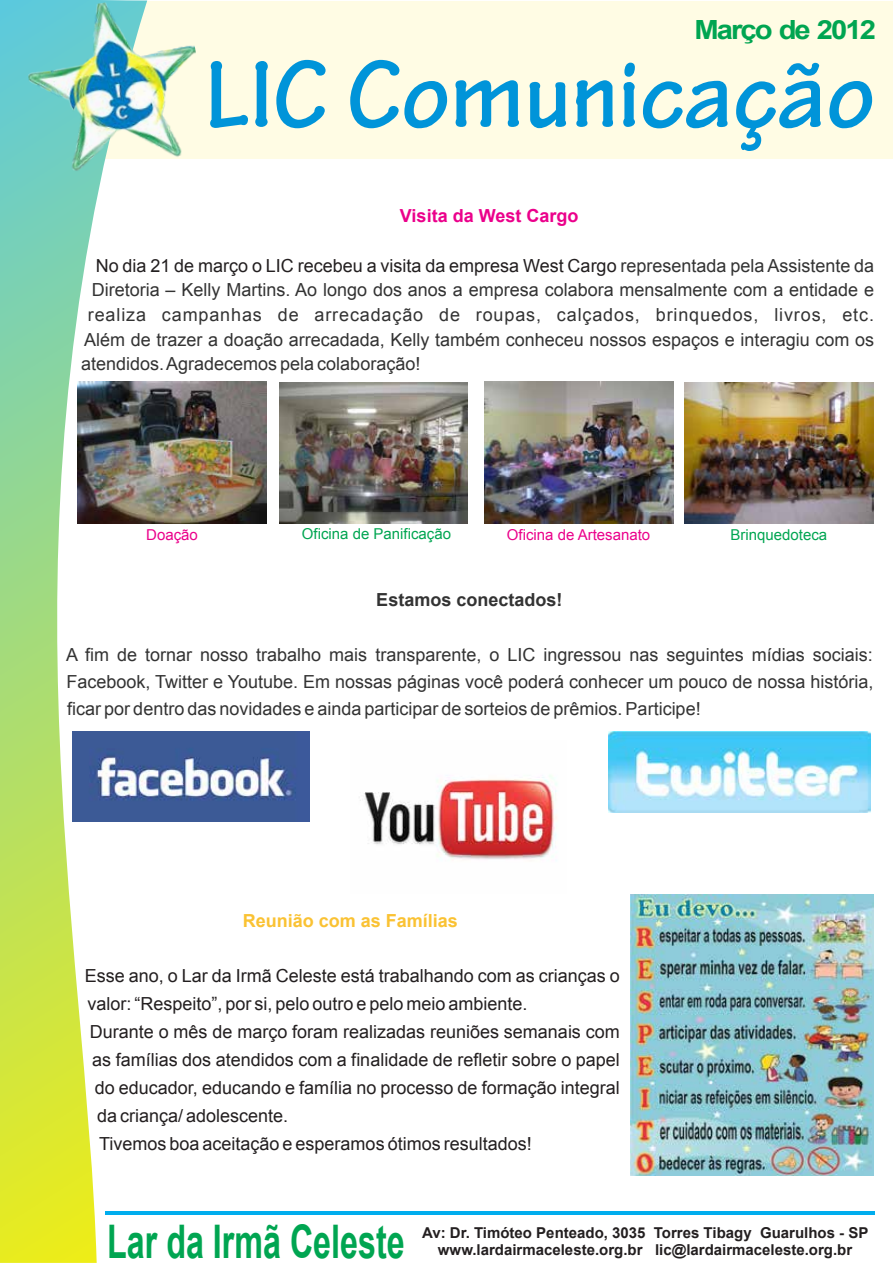
<style>
.page{position:relative;width:893px;height:1263px;background:#fff}
.page>*{position:absolute;margin:0;border:0;box-sizing:border-box;transform-origin:0 0}
.t1{font:700 101.4px "Tekton Pro";color:#0094d9}
.t2{font:700 46.35px "Arial";color:#00a551;scale:.7 1}
.t3{font:700 26.4px "Arial";letter-spacing:-.07em;color:#00a551;scale:1.11 1}
.t4{font:18px/27.5px "Arial";color:#333;text-align:justify}
.t5{font:18px "Arial";color:#231f20}
.t6{font:18px "Arial";letter-spacing:.05em;color:#333}
.t7{font:700 18px "Arial";color:#fac233}
.t8{font:700 18px "Arial";color:#333}
.t9{font:700 18px "Arial";color:#eb008b}
.t10{font:700 15px "Arial";color:#231f20}
.t11{font:15px "Arial";color:#00a551}
.t12{font:15px "Arial";color:#eb008b}
.s1{color:#333}
</style>
<div class="page">
<div style="left:28px;top:1px;width:864px;height:157px;background:#fffce4"></div>
<svg style="left:0;top:0;width:147px;height:1263px"></svg>
<img style="left:19px;top:0;width:193px;height:180px">
<hr style="left:105px;top:1211px;width:769px;height:4px;background:#00adee">
<img style="left:685px;top:382px;width:188px;height:142px">
<img style="left:485px;top:382px;width:188px;height:141px">
<img style="left:279px;top:382px;width:189px;height:142px">
<img style="left:78px;top:382px;width:188px;height:141px">
<img style="left:72px;top:732px;width:238px;height:89px">
<img style="left:609px;top:731px;width:261px;height:81px">
<img style="left:360px;top:775px;width:197px;height:86px">
<img style="left:630px;top:895px;width:244px;height:281px">
<h3 class="t3" style="left:695px;top:12px;width:165px">Março de 2012</h3>
<h1 class="t1" style="left:205px;top:35px;width:672px">LIC Comunicação</h1>
<p class="t9" style="left:400px;top:204px;width:180px">Visita da West Cargo</p>
<p class="t5" style="left:96px;top:254px;width:780px">No dia 21 de março o LIC recebeu a visita da empresa West Cargo <span class="s1">representada pela Assistente da</span></p>
<p class="t4" style="left:92px;top:276px;width:784px">Diretoria – Kelly Martins. Ao longo dos anos a empresa colabora mensalmente com a entidade e</p>
<p class="t6" style="left:88px;top:303px;width:788px">realiza campanhas de arrecadação de roupas, calçados, brinquedos, livros, etc.</p>
<p class="t4" style="left:84px;top:326px;width:791px">Além de trazer a doação arrecadada, Kelly também conheceu nossos espaços e interagiu com os</p>
<p class="t4" style="left:81px;top:351px;width:341px">atendidos. Agradecemos pela colaboração!</p>
<p class="t12" style="left:146px;top:525px;width:53px">Doação</p>
<p class="t11" style="left:302px;top:524px;width:151px">Oficina de Panificação</p>
<p class="t12" style="left:507px;top:524px;width:145px">Oficina de Artesanato</p>
<p class="t11" style="left:730px;top:525px;width:98px">Brinquedoteca</p>
<p class="t8" style="left:376px;top:587px;width:188px">Estamos conectados!</p>
<p class="t4" style="left:66px;top:641px;width:809px">A fim de tornar nosso trabalho mais transparente, o LIC ingressou nas seguintes mídias sociais:<br>Facebook, Twitter e Youtube. Em nossas páginas você poderá conhecer um pouco de nossa história, ficar por dentro das novidades e ainda participar de sorteios de prêmios. Participe!</p>
<p class="t7" style="left:243px;top:908px;width:217px">Reunião com as Famílias</p>
<p class="t5" style="left:85px;top:964px;width:536px">Esse ano, o Lar da Irmã Celeste está trabalhando com as crianças o</p>
<p class="t5" style="left:87px;top:992px;width:442px">valor: “Respeito por si, pelo outro e pelo meio ambiente.</p>
<p class="t5" style="left:90px;top:1020px;width:531px">Durante o mês de março foram realizadas reuniões semanais com</p>
<p class="t5" style="left:92px;top:1048px;width:529px">as famílias dos atendidos com a finalidade de refletir sobre o papel</p>
<p class="t5" style="left:95px;top:1076px;width:527px">do educador, educando e família no processo de formação integral</p>
<p class="t5" style="left:97px;top:1104px;width:193px">da criança/ adolescente.</p>
<p class="t5" style="left:99px;top:1132px;width:434px">Tivemos boa aceitação e esperamos ótimos resultados!</p>
<p class="t5" style="left:211px;top:992px;width:12px">”,</p>
<h2 class="t2" style="left:107px;top:1211px;width:426px">Lar da Irmã Celeste</h2>
<p class="t10" style="left:422px;top:1222px;width:448px">Av: Dr. Timóteo Penteado, 3035 Torres Tibagy Guarulhos - SP</p>
<p class="t10" style="left:438px;top:1239px;width:416px">www.lardairmaceleste.org.br lic@lardairmaceleste.org.br</p>
</div>
